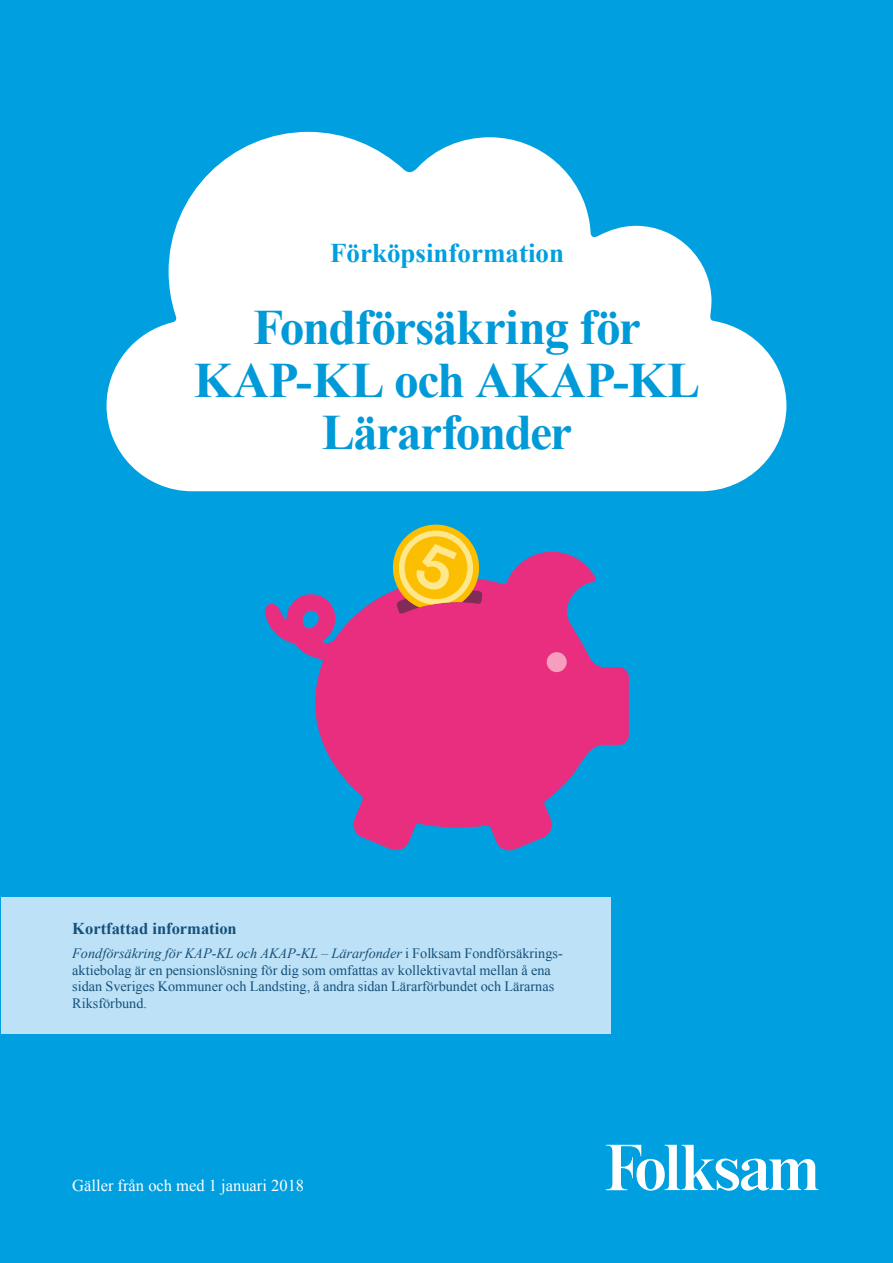
<style>
.page{position:relative;width:893px;height:1263px;background:#009fe0}
.page>*{position:absolute;margin:0;border:0;box-sizing:border-box;transform-origin:0 0}
.t1{font:700 49.5px/52.5px "Times New Roman";letter-spacing:-.03em;color:#009ad8;text-align:center}
.t2{font:700 27px "Times New Roman";color:#009fe0}
.t3{font:16.5px "Times New Roman";color:#fff}
.t4{font:700 16.5px "Times New Roman";color:#16507a}
.t5{font:14.25px/16.5px "Times New Roman";color:#16507a}
.s1{font-style:italic}
</style>
<div class="page">
<svg style="left:107px;top:132px;width:679px;height:359px;fill:#fff"></svg>
<svg style="left:606px;top:1145px;width:213px;height:46px"></svg>
<svg style="left:265px;top:551px;width:364px;height:299px;fill:#ea2e7f"></svg>
<div style="left:547px;top:652px;width:20px;height:20px;background:#f59ebe;border-radius:50%"></div>
<svg style="left:389px;top:525px;width:96px;height:89px"></svg>
<div style="left:1px;top:897px;width:610px;height:137px;background:#bde2f7"></div>
<h2 class="t2" style="left:330px;top:234px;width:236px">Förköpsinformation</h2>
<h1 class="t1" style="left:194px;top:300px;width:508px">Fondförsäkring för<br>KAP-KL och AKAP-KL<br>Lärarfonder</h1>
<p class="t4" style="left:72px;top:917px;width:166px">Kortfattad information</p>
<p class="t5" style="left:72px;top:945px;width:492px"><span class="s1">Fondförsäkring för KAP-KL och AKAP-KL – Lärarfonder</span> i Folksam Fondförsäkrings&shy;aktiebolag är en pensionslösning för dig som omfattas av kollektivavtal mellan å ena sidan Sveriges Kommuner och Landsting, å andra sidan Lärarförbundet och Lärarnas Riksförbund.</p>
<p class="t3" style="left:72px;top:1174px;width:233px">Gäller från och med 1 januari 2018</p>
</div>
